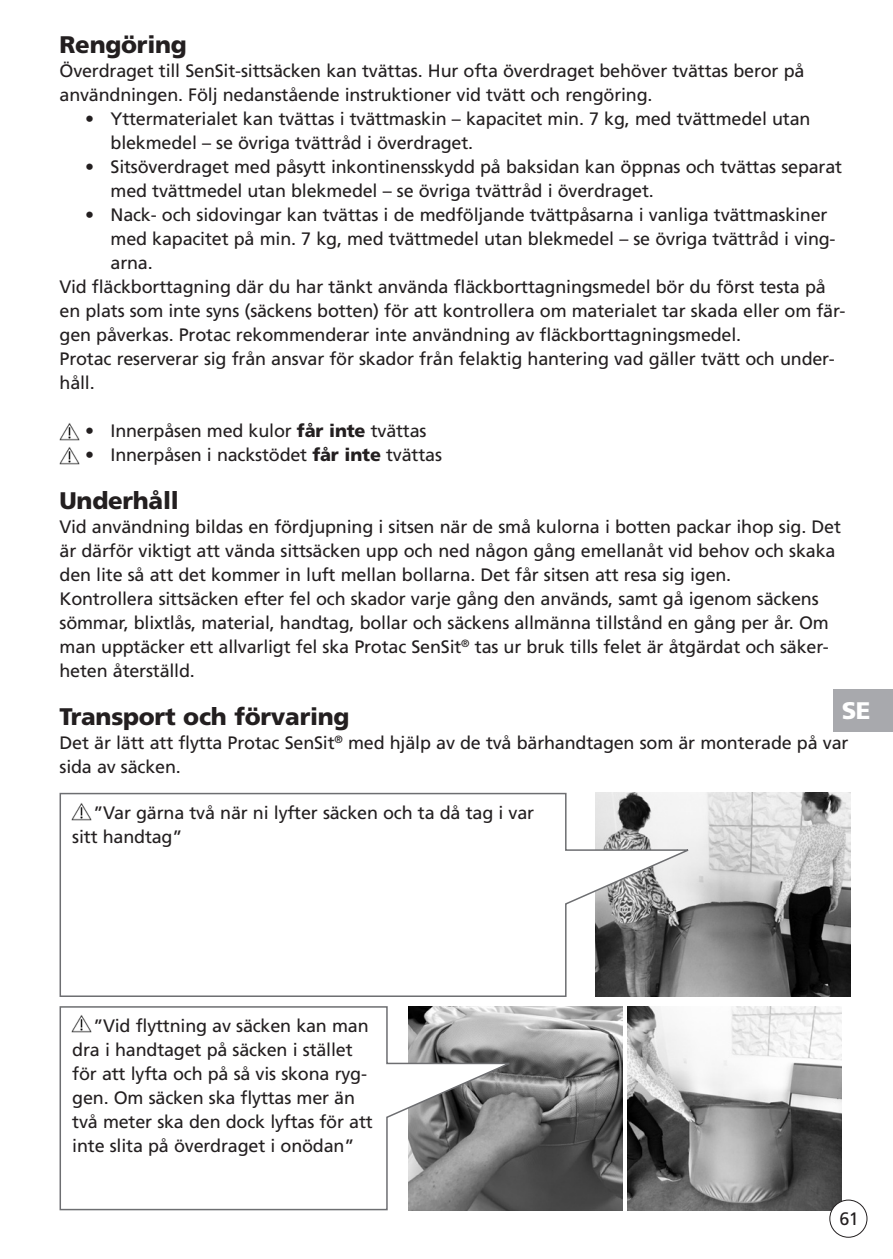
<style>
.page{position:relative;width:893px;height:1259px;background:#fff}
.page>*{position:absolute;margin:0;border:0;box-sizing:border-box;transform-origin:0 0}
.t1{font:900 24px "Frutiger";letter-spacing:-.01em;color:#231f20}
.t2{font:900 24px "Frutiger";color:#fff}
.t3{font:18px/24px "Frutiger";letter-spacing:-.01em;color:#231f20}
.s1{font-weight:900}
</style>
<div class="page">
<div style="left:833px;top:689px;width:60px;height:43px;background:#a8a9ad"></div>
<img style="left:60px;top:423px;width:20px;height:18px">
<img style="left:60px;top:447px;width:20px;height:18px">
<img style="left:516px;top:1006px;width:107px;height:204px">
<img style="left:627px;top:1006px;width:215px;height:204px">
<svg style="left:59px;top:1006px;width:457px;height:205px"></svg>
<img style="left:695px;top:793px;width:155px;height:204px">
<svg style="left:59px;top:792px;width:636px;height:205px"></svg>
<img style="left:71px;top:801px;width:21px;height:20px">
<img style="left:71px;top:1013px;width:21px;height:21px">
<div style="left:830px;top:1200px;width:37px;height:37px;background:#fff;border-radius:50%"></div>
<div style="left:829px;top:1199px;width:38px;height:38px;border:1px solid #231f20;border-radius:50%"></div>
<h1 class="t1" style="left:60px;top:34px;width:129px">Rengöring</h1>
<p class="t3" style="left:60px;top:60px;width:746px">Överdraget till SenSit-sittsäcken kan tvättas. Hur ofta överdraget behöver tvättas beror på användningen. Följ nedanstående instruktioner vid tvätt och rengöring.</p>
<p class="t3" style="left:111px;top:108px;width:701px;text-indent:-26px">• Yttermaterialet kan tvättas i tvättmaskin – kapacitet min. 7 kg, med tvättmedel utan blekmedel – se övriga tvättråd i överdraget.</p>
<p class="t3" style="left:111px;top:156px;width:733px;text-indent:-26px">• Sitsöverdraget med påsytt inkontinensskydd på baksidan kan öppnas och tvättas separat med tvättmedel utan blekmedel – se övriga tvättråd i överdraget.</p>
<p class="t3" style="left:85px;top:204px;width:744px">• Nack- och sidovingar kan tvättas i de medföljande tvättpåsarna i vanliga tvättmaskiner</p>
<p class="t3" style="left:111px;top:228px;width:726px">med kapacitet på min. 7 kg, med tvättmedel utan blekmedel – se övriga tvättråd i ving-</p>
<p class="t3" style="left:111px;top:252px;width:44px">arna.</p>
<p class="t3" style="left:60px;top:276px;width:768px">Vid fläckborttagning där du har tänkt använda fläckborttagningsmedel bör du först testa på</p>
<p class="t3" style="left:60px;top:300px;width:787px">en plats som inte syns (säckens botten) för att kontrollera om materialet tar skada eller om fär-</p>
<p class="t3" style="left:60px;top:324px;width:683px">gen påverkas. Protac rekommenderar inte användning av fläckborttagningsmedel.</p>
<p class="t3" style="left:60px;top:348px;width:777px">Protac reserverar sig från ansvar för skador från felaktig hantering vad gäller tvätt och under-</p>
<p class="t3" style="left:60px;top:372px;width:37px">håll.</p>
<p class="t3" style="left:85px;top:420px;width:343px">• Innerpåsen med kulor <span class="s1">får inte</span> tvättas</p>
<p class="t3" style="left:85px;top:444px;width:358px">• Innerpåsen i nackstödet <span class="s1">får inte</span> tvättas</p>
<h1 class="t1" style="left:60px;top:490px;width:121px">Underhåll</h1>
<p class="t3" style="left:60px;top:516px;width:783px">Vid användning bildas en fördjupning i sitsen när de små kulorna i botten packar ihop sig. Det är därför viktigt att vända sittsäcken upp och ned någon gång emellanåt vid behov och skaka den lite så att det kommer in luft mellan bollarna. Det får sitsen att resa sig igen.<br>Kontrollera sittsäcken efter fel och skador varje gång den används, samt gå igenom säckens sömmar, blixtlås, material, handtag, bollar och säckens allmänna tillstånd en gång per år. Om man upptäcker ett allvarligt fel ska Protac SenSit<sup>®</sup> tas ur bruk tills felet är åtgärdat och säker&shy;heten återställd.</p>
<h1 class="t1" style="left:60px;top:706px;width:292px">Transport och förvaring</h1>
<p class="t3" style="left:60px;top:732px;width:790px">Det är lätt att flytta Protac SenSit<sup>®</sup> med hjälp av de två bärhandtagen som är monterade på var sida av säcken.</p>
<p class="t3" style="left:72px;top:802px;width:463px;text-indent:21px">”Var gärna två när ni lyfter säcken och ta då tag i var sitt handtag”</p>
<h1 class="t2" style="left:842px;top:700px;width:30px">SE</h1>
<p class="t3" style="left:72px;top:1015px;width:302px;text-indent:21px">”Vid flyttning av säcken kan man dra i handtaget på säcken i stället för att lyfta och på så vis skona ryg&shy;gen. Om säcken ska flyttas mer än två meter ska den dock lyftas för att inte slita på överdraget i onödan”</p>
<p class="t3" style="left:839px;top:1208px;width:21px">61</p>
</div>
